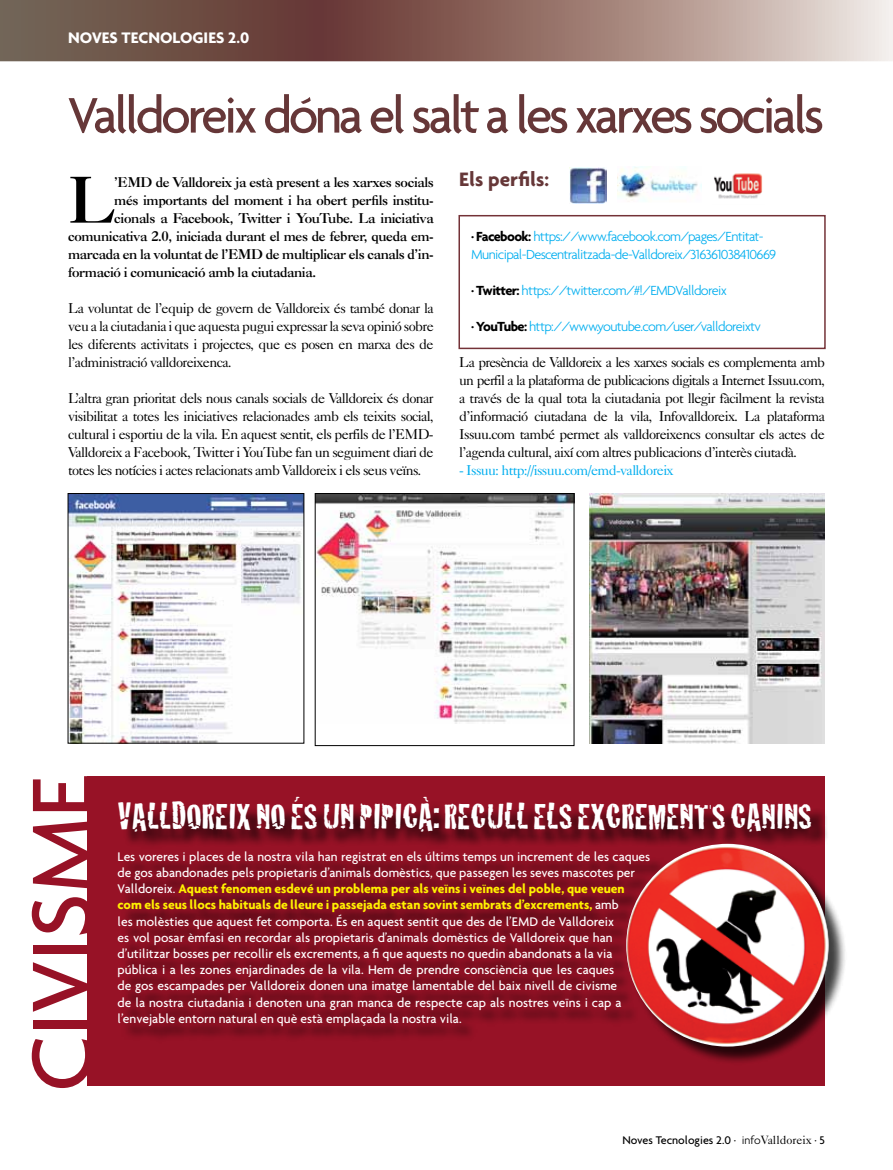
<style>
.page{position:relative;width:893px;height:1170px;background:#fff}
.page>*{position:absolute;margin:0;border:0;box-sizing:border-box;transform-origin:0 0}
.t1{font:500 92.1px "Agenda";color:#971226}
.t2{font:700 63px "Caslon BT";color:#000}
.t3{font:500 54px "Agenda";letter-spacing:-.065em;color:#663738}
.t4{font:37.5px "Cracked";color:#fff}
.t5{font:700 21px "Agenda";color:#663738}
.t6{font:700 16.5px "Agenda";color:#fff}
.t7{font:14.25px/18px "Caslon Five Forty";letter-spacing:-.045em;color:#000;text-align:justify}
.t8{font:300 14.25px/18px "Agenda";letter-spacing:-.045em;color:#00aeef}
.t9{font:14.25px "Caslon Five Forty";letter-spacing:-.045em;color:#00aeef}
.t10{font:500 13.5px/16.2px "Agenda";color:#fff}
.t11{font:700 13.5px "Caslon BT";letter-spacing:-.025em;color:#000}
.t12{font:500 12px "Agenda";color:#000}
.s1{font-weight:700;color:#000}
.s2{font-weight:700;color:#fff200}
.s3{font-weight:300}
.s4{font-family:"Caslon Five Forty";font-weight:400}
</style>
<div class="page">
<div style="left:458px;top:215px;width:368px;height:134px;border:2px solid #743237"></div>
<svg style="left:0;top:0;width:893px;height:61px;background:#92746c"></svg>
<img style="left:70px;top:495px;width:232px;height:246px">
<img style="left:317px;top:495px;width:255px;height:228px">
<img style="left:589px;top:493px;width:236px;height:250px">
<img style="left:570px;top:167px;width:36px;height:37px">
<img style="left:714px;top:173px;width:49px;height:26px">
<img style="left:617px;top:167px;width:84px;height:34px">
<div style="left:87px;top:776px;width:738px;height:309px;background:#971226"></div>
<div style="left:121px;top:799px;width:708px;height:244px;background:#000;opacity:.75"></div>
<div style="left:628px;top:846px;width:220px;height:219px;background:#000;opacity:.75"></div>
<img style="left:626px;top:843px;width:203px;height:203px;border-radius:101px">
<p class="t6" style="left:68px;top:27px;width:183px">NOVES TECNOLOGIES 2.0</p>
<h3 class="t3" style="left:68px;top:82px;width:758px">Valldoreix dóna el salt a les xarxes socials</h3>
<h2 class="t2" style="left:68px;top:162px;width:49px">L</h2>
<p class="t11" style="left:114px;top:173px;width:321px">’EMD de Valldoreix ja està present a les xarxes socials</p>
<p class="t11" style="left:114px;top:191px;width:321px">més importants del moment i ha obert perfils institu-</p>
<p class="t11" style="left:114px;top:209px;width:321px">cionals a Facebook, Twitter i YouTube. La iniciativa</p>
<p class="t11" style="left:68px;top:227px;width:367px">comunicativa 2.0, iniciada durant el mes de febrer, queda em-</p>
<p class="t11" style="left:68px;top:245px;width:367px">marcada en la voluntat de l’EMD de multiplicar els canals d’in-</p>
<p class="t11" style="left:68px;top:263px;width:249px">formació i comunicació amb la ciutadania.</p>
<p class="t7" style="left:68px;top:299px;width:367px">La voluntat de l’equip de govern de Valldoreix és també donar la veu a la ciutadania i que aquesta pugui expressar la seva opinió sobre les diferents activitats i projectes, que es posen en marxa des de l’administració valldoreixenca.</p>
<p class="t7" style="left:68px;top:389px;width:367px">L’altra gran prioritat dels nous canals socials de Valldoreix és donar visibilitat a totes les iniciatives relacionades amb els teixits social, cultural i esportiu de la vila. En aquest sentit, els perfils de l’EMD-Valldoreix a Facebook, Twitter i YouTube fan un seguiment diari de totes les notícies i actes relacionats amb Valldoreix i els seus veïns.</p>
<h3 class="t5" style="left:459px;top:166px;width:91px">Els perfils:</h3>
<p class="t8" style="left:471px;top:227px;width:306px"><span class="s1">· Facebook:</span> https://www.facebook.com/pages/Entitat-<br>Municipal-Descentralitzada-de-Valldoreix/316361038410669</p>
<p class="t8" style="left:471px;top:281px;width:257px"><span class="s1">· Twitter:</span> https://twitter.com/#!/EMDValldoreix</p>
<p class="t8" style="left:471px;top:317px;width:291px"><span class="s1">· YouTube:</span> http://www.youtube.com/user/valldoreixtv</p>
<p class="t7" style="left:459px;top:353px;width:367px">La presència de Valldoreix a les xarxes socials es complementa amb un perfil a la plataforma de publicacions digitals a Internet Issuu.com, a través de la qual tota la ciutadania pot llegir fàcilment la revista d’informació ciutadana de la vila, Infovalldoreix. La plataforma Issuu.com també permet als valldoreixencs consultar els actes de l’agenda cultural, així com altres publicacions d’interès ciutadà.</p>
<p class="t9" style="left:459px;top:461px;width:216px">- Issuu: http://issuu.com/emd-valldoreix</p>
<h1 class="t1" style="left:6px;top:1091px;width:319px;rotate:-90deg">CIVISME</h1>
<h3 class="t4" style="left:118px;top:786px;width:696px">VALLDOREIX NO ÉS UN PIPICÀ: RECULL ELS EXCREMENTS CANINS</h3>
<p class="t10" style="left:118px;top:847px;width:534px">Les voreres i places de la nostra vila han registrat en els últims temps un increment de les caques de gos abandonades pels propietaris d’animals domèstics, que passegen les seves mascotes per Valldoreix. <span class="s2">Aquest fenomen esdevé un problema per als veïns i veïnes del poble, que veuen com els seus llocs habituals de lleure i passejada estan sovint sembrats d’excrements,</span> amb<br>les molèsties que aquest fet comporta. És en aquest sentit que des de l’EMD de Valldoreix<br>es vol posar èmfasi en recordar als propietaris d’animals domèstics de Valldoreix que han d’utilitzar bosses per recollir els excrements, a fi que aquests no quedin abandonats a la via pública i a les zones enjardinades de la vila. Hem de prendre consciència que les caques<br>de gos escampades per Valldoreix donen una imatge lamentable del baix nivell de civisme<br>de la nostra ciutadania i denoten una gran manca de respecte cap als nostres veïns i cap a l’envejable entorn natural en què està emplaçada la nostra vila.</p>
<p class="t12" style="left:622px;top:1132px;width:204px">Noves Tecnologies 2.0 · <span class="s3">info</span><span class="s4">Valldoreix</span> · 5</p>
</div>
